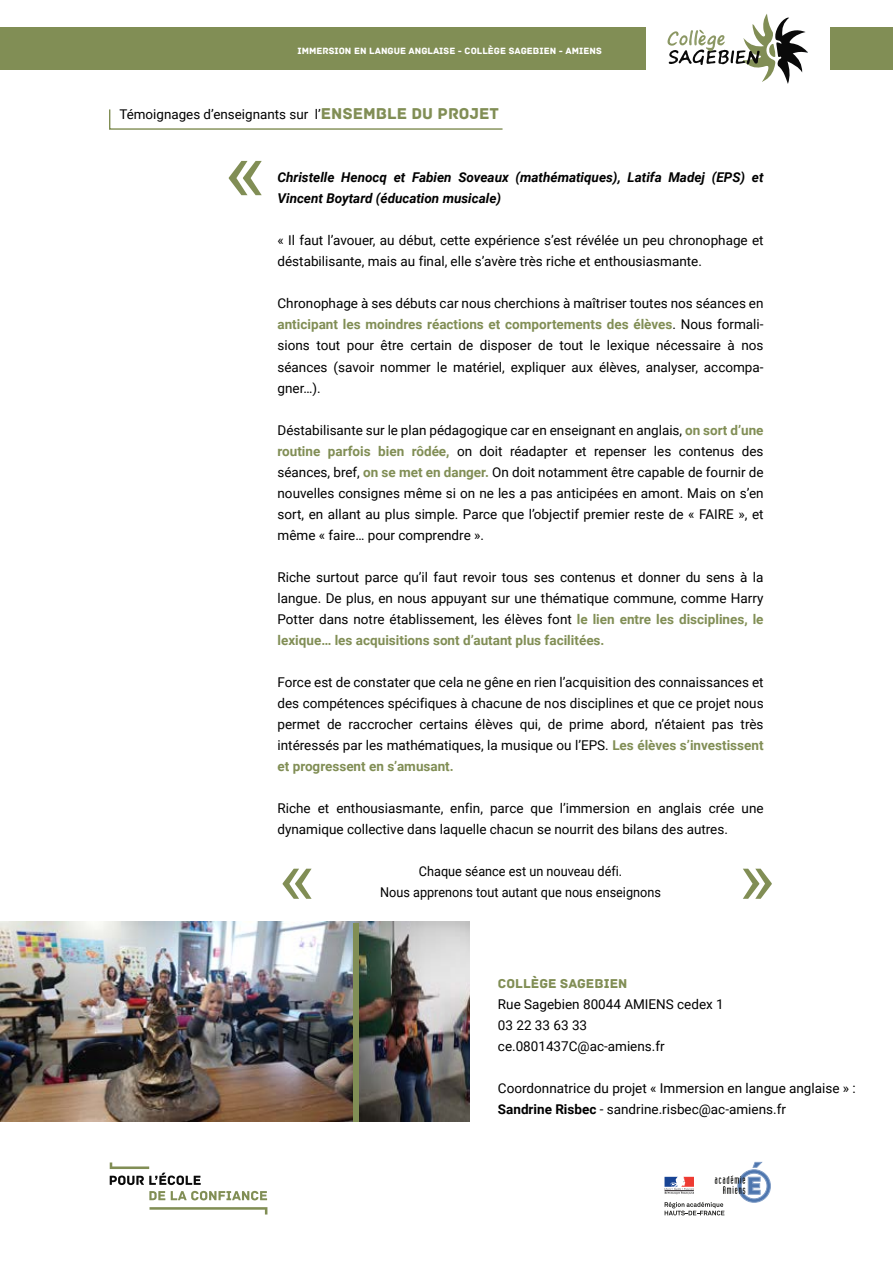
<style>
.page{position:relative;width:893px;height:1263px;background:#fff}
.page>*{position:absolute;margin:0;border:0;box-sizing:border-box;transform-origin:0 0}
.t1{font:13.5px/21px "Roboto";color:#000}
.t2{font:italic 700 13.5px/21px "Roboto";color:#000}
.t3{font:13.5px/21px "Roboto";color:#000;text-align:center;scale:.94 1}
.t4{font:13.5px "Archive";color:#818e55}
.t5{font:13.35px "Roboto";color:#000}
.t6{font:9.6px "Archive";color:#fff}
.s1{font-family:"Archive";font-size:16.5px;color:#818e55}
.s2{font-weight:700;color:#818e55}
.s3{font-weight:700}
</style>
<div class="page">
<svg style="left:149px;top:1191px;width:118px;height:9px"></svg>
<svg style="left:150px;top:1207px;width:117px;height:7px"></svg>
<svg style="left:110px;top:1162px;width:91px;height:23px"></svg>
<div style="left:0;top:28px;width:645px;height:42px;background:#818e55"></div>
<div style="left:830px;top:28px;width:63px;height:42px;background:#818e55"></div>
<svg style="left:667px;top:14px;width:141px;height:70px"></svg>
<svg style="left:109px;top:109px;width:394px;height:21px"></svg>
<svg style="left:229px;top:161px;width:33px;height:34px"></svg>
<img style="left:0;top:921px;width:469px;height:201px">
<div style="left:353px;top:923px;width:6px;height:199px;background:#818e55"></div>
<svg style="left:664px;top:1161px;width:107px;height:54px"></svg>
<svg style="left:283px;top:869px;width:29px;height:30px"></svg>
<svg style="left:743px;top:869px;width:29px;height:30px"></svg>
<p class="t6" style="left:298px;top:46px;width:306px">IMMERSION EN LANGUE ANGLAISE - COLLÈGE SAGEBIEN - AMIENS</p>
<p class="t5" style="left:119px;top:105px;width:381px">Témoignages d’enseignants sur l’<span class="s1">ENSEMBLE DU PROJET</span></p>
<p class="t2" style="left:278px;top:167px;width:487px">Christelle Henocq et Fabien Soveaux (mathématiques), Latifa Madej (EPS) et<br>Vincent Boytard (éducation musicale)</p>
<p class="t1" style="left:278px;top:230px;width:488px">« Il faut l’avouer, au début, cette expérience s’est révélée un peu chronophage et déstabilisante, mais au final, elle s’avère très riche et enthousiasmante.</p>
<p class="t1" style="left:278px;top:293px;width:488px;text-align:justify">Chronophage à ses débuts car nous cherchions à maîtriser toutes nos séances en <span class="s2">anticipant les moindres réactions et comportements des élèves</span>. Nous formali&shy;sions tout pour être certain de disposer de tout le lexique nécessaire à nos séances (savoir nommer le matériel, expliquer aux élèves, analyser, accompa&shy;gner…).</p>
<p class="t1" style="left:278px;top:419px;width:488px;text-align:justify">Déstabilisante sur le plan pédagogique car en enseignant en anglais, <span class="s2">on sort d’une routine parfois bien rôdée,</span> on doit réadapter et repenser les contenus des séances, bref, <span class="s2">on se met en danger.</span> On doit notamment être capable de fournir de nouvelles consignes même si on ne les a pas anticipées en amont. Mais on s’en sort, en allant au plus simple. Parce que l’objectif premier reste de « FAIRE », et même « faire… pour comprendre ».</p>
<p class="t1" style="left:278px;top:566px;width:488px;text-align:justify">Riche surtout parce qu’il faut revoir tous ses contenus et donner du sens à la langue. De plus, en nous appuyant sur une thématique commune, comme Harry Potter dans notre établissement, les élèves font <span class="s2">le lien entre les disciplines, le lexique… les acquisitions sont d’autant plus facilitées.</span></p>
<p class="t1" style="left:278px;top:671px;width:488px;text-align:justify">Force est de constater que cela ne gêne en rien l’acquisition des connaissances et des compétences spécifiques à chacune de nos disciplines et que ce projet nous permet de raccrocher certains élèves qui, de prime abord, n’étaient pas très intéressés par les mathématiques, la musique ou l’EPS. <span class="s2">Les élèves s’investissent et progressent en s’amusant.</span></p>
<p class="t1" style="left:278px;top:797px;width:488px">Riche et enthousiasmante, enfin, parce que l’immersion en anglais crée une dynamique collective dans laquelle chacun se nourrit des bilans des autres.</p>
<p class="t3" style="left:380px;top:860px;width:300px">Chaque séance est un nouveau défi.<br>Nous apprenons tout autant que nous enseignons</p>
<p class="t4" style="left:498px;top:975px;width:131px">COLLÈGE SAGEBIEN</p>
<p class="t1" style="left:498px;top:993px;width:227px">Rue Sagebien 80044 AMIENS cedex 1<br>03 22 33 63 33 ce.0801437C@ac-amiens.fr</p>
<p class="t1" style="left:498px;top:1077px;width:359px">Coordonnatrice du projet « Immersion en langue anglaise » :<br><span class="s3">Sandrine Risbec</span> - sandrine.risbec@ac-amiens.fr</p>
</div>
